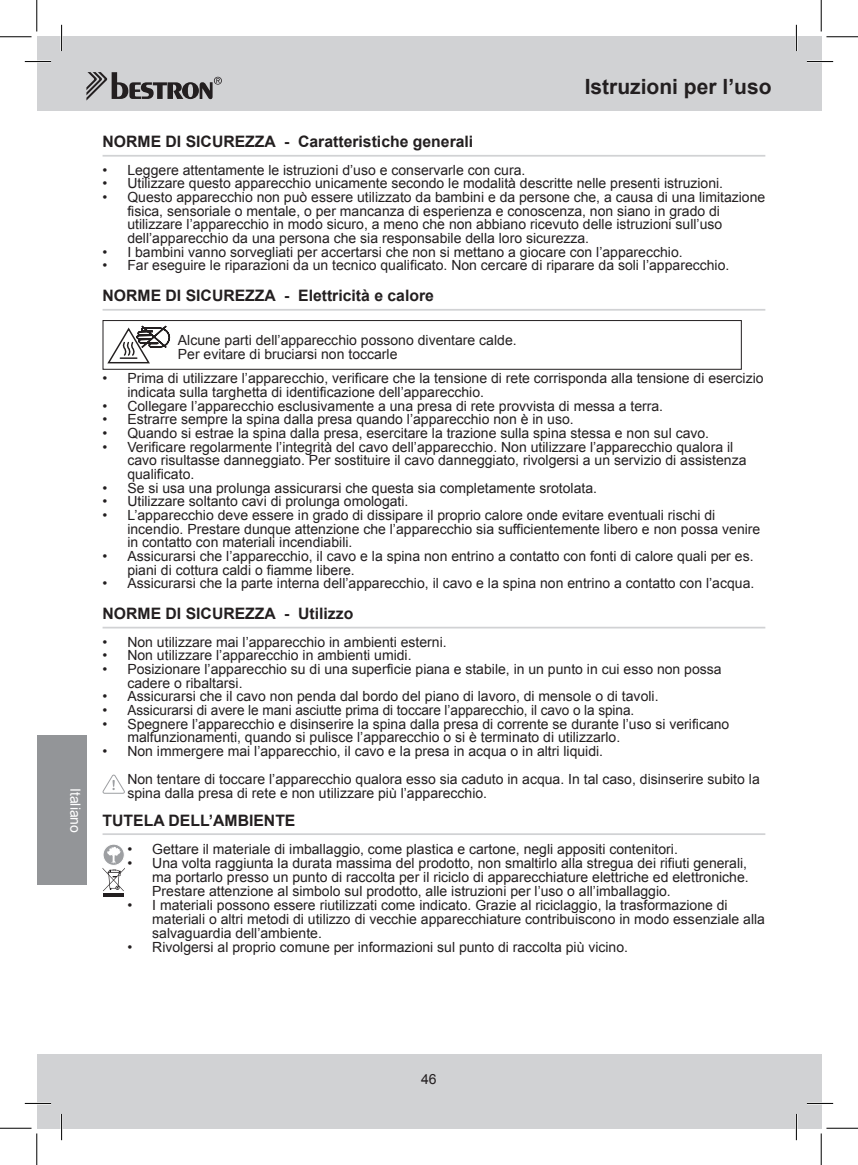
<style>
.page{position:relative;width:858px;height:1165px;background:#fff}
.page>*{position:absolute;margin:0;border:0;box-sizing:border-box;transform-origin:0 0}
.t1{font:700 21px "Arial";color:#231f20}
.t2{font:700 15.75px "Arial";color:#231f20}
.t3{font:14px/13.7px "Arial";color:#231f20}
.t4{font:14px "Arial";color:#fff}
</style>
<div class="page">
<div style="left:37px;top:37px;width:784px;height:74px;background:#d1d2d4"></div>
<div style="left:37px;top:1054px;width:784px;height:74px;background:#d1d2d4"></div>
<svg style="left:86px;top:72px;width:136px;height:29px"></svg>
<div style="left:37px;top:735px;width:49px;height:150px;background:#939598"></div>
<hr style="left:102px;top:155px;width:663px;height:2px;background:#d1d2d4">
<hr style="left:102px;top:309px;width:663px;height:2px;background:#d1d2d4">
<hr style="left:102px;top:627px;width:663px;height:1px;background:#d1d2d4">
<hr style="left:102px;top:833px;width:663px;height:2px;background:#d1d2d4">
<svg style="left:107px;top:326px;width:63px;height:37px"></svg>
<div style="left:102px;top:320px;width:639px;height:50px;border:1px solid #231f20"></div>
<svg style="left:102px;top:775px;width:23px;height:19px"></svg>
<svg style="left:103px;top:844px;width:21px;height:21px"></svg>
<div style="left:103px;top:844px;width:21px;height:21px;border:1px solid #fff;border-radius:50%"></div>
<hr style="left:103px;top:893px;width:20px;height:4px;background:#231f20">
<svg style="left:102px;top:847px;width:23px;height:44px"></svg>
<hr style="left:25px;top:60px;width:26px;height:3px;background:#fff">
<hr style="left:806px;top:60px;width:26px;height:3px;background:#fff">
<hr style="left:25px;top:1102px;width:26px;height:2px;background:#fff">
<hr style="left:806px;top:1102px;width:26px;height:2px;background:#fff">
<hr style="left:60px;top:25px;width:3px;height:26px;background:#fff">
<hr style="left:60px;top:1114px;width:3px;height:26px;background:#fff">
<hr style="left:795px;top:25px;width:2px;height:26px;background:#fff">
<hr style="left:795px;top:1114px;width:2px;height:26px;background:#fff">
<svg style="left:25px;top:61px;width:26px;height:1px"></svg>
<svg style="left:806px;top:61px;width:26px;height:1px"></svg>
<svg style="left:25px;top:1103px;width:26px;height:1px"></svg>
<svg style="left:806px;top:1103px;width:26px;height:1px"></svg>
<svg style="left:61px;top:25px;width:1px;height:26px"></svg>
<svg style="left:61px;top:1114px;width:1px;height:26px"></svg>
<svg style="left:795px;top:25px;width:1px;height:26px"></svg>
<svg style="left:795px;top:1114px;width:1px;height:26px"></svg>
<hr style="left:0;top:36px;width:32px;height:1px;background:#000">
<hr style="left:826px;top:36px;width:31px;height:1px;background:#000">
<hr style="left:0;top:1128px;width:32px;height:1px;background:#000">
<hr style="left:826px;top:1128px;width:31px;height:1px;background:#000">
<hr style="left:36px;top:0;width:1px;height:32px;background:#000">
<hr style="left:36px;top:1133px;width:1px;height:32px;background:#000">
<hr style="left:820px;top:0;width:1px;height:32px;background:#000">
<hr style="left:820px;top:1133px;width:1px;height:32px;background:#000">
<p class="t4" style="left:85px;top:788px;width:47px;rotate:90deg">Italiano</p>
<h1 class="t1" style="left:584px;top:73px;width:188px">ISTRUZIONI PER L’USO</h1>
<p class="t2" style="left:102px;top:131px;width:154px">NORME DI SICUREZZA</p>
<p class="t2" style="left:284px;top:131px;width:191px">- CARATTERISTICHE GENERALI</p>
<p class="t3" style="left:102px;top:163px;width:424px">• Leggere attentamente le istruzioni d’uso e conservarle con cura.</p>
<p class="t3" style="left:102px;top:177px;width:622px">• Utilizzare questo apparecchio unicamente secondo le modalità descritte nelle presenti istruzioni.</p>
<p class="t3" style="left:127px;top:190px;width:639px;text-indent:-25px">• Questo apparecchio non può essere utilizzato da bambini e da persone che, a causa di una limitazione fisica, sensoriale o mentale, o per mancanza di esperienza e conoscenza, non siano in grado di utilizzare l’apparecchio in modo sicuro, a meno che non abbiano ricevuto delle istruzioni sull’uso dell’apparecchio da una persona che sia responsabile della loro sicurezza.</p>
<p class="t3" style="left:102px;top:245px;width:581px">• I bambini vanno sorvegliati per accertarsi che non si mettano a giocare con l’apparecchio.</p>
<p class="t3" style="left:102px;top:259px;width:628px">• Far eseguire le riparazioni da un tecnico qualificato. Non cercare di riparare da soli l’apparecchio.</p>
<p class="t2" style="left:102px;top:285px;width:154px">NORME DI SICUREZZA</p>
<p class="t2" style="left:284px;top:285px;width:151px">- ELETTRICITÀ E CALORE</p>
<p class="t3" style="left:178px;top:333px;width:340px">Alcune parti dell’apparecchio possono diventare calde.<br>Per evitare di bruciarsi non toccarle</p>
<p class="t3" style="left:127px;top:372px;width:637px;text-indent:-25px">• Prima di utilizzare l’apparecchio, verificare che la tensione di rete corrisponda alla tensione di esercizio indicata sulla targhetta di identificazione dell’apparecchio.</p>
<p class="t3" style="left:102px;top:399px;width:562px">• Collegare l’apparecchio esclusivamente a una presa di rete provvista di messa a terra.</p>
<p class="t3" style="left:102px;top:413px;width:472px">• Estrarre sempre la spina dalla presa quando l’apparecchio non è in uso.</p>
<p class="t3" style="left:102px;top:426px;width:608px">• Quando si estrae la spina dalla presa, esercitare la trazione sulla spina stessa e non sul cavo.</p>
<p class="t3" style="left:127px;top:440px;width:620px;text-indent:-25px">• Verificare regolarmente l’integrità del cavo dell’apparecchio. Non utilizzare l’apparecchio qualora il cavo risultasse danneggiato. Per sostituire il cavo danneggiato, rivolgersi a un servizio di assistenza qualificato.</p>
<p class="t3" style="left:102px;top:481px;width:496px">• Se si usa una prolunga assicurarsi che questa sia completamente srotolata.</p>
<p class="t3" style="left:102px;top:495px;width:307px">• Utilizzare soltanto cavi di prolunga omologati.</p>
<p class="t3" style="left:127px;top:508px;width:634px;text-indent:-25px">• L’apparecchio deve essere in grado di dissipare il proprio calore onde evitare eventuali rischi di incendio. Prestare dunque attenzione che l’apparecchio sia sufficientemente libero e non possa venire in contatto con materiali incendiabili.</p>
<p class="t3" style="left:127px;top:549px;width:627px;text-indent:-25px">• Assicurarsi che l’apparecchio, il cavo e la spina non entrino a contatto con fonti di calore quali per es. piani di cottura caldi o fiamme libere.</p>
<p class="t3" style="left:102px;top:576px;width:653px">• Assicurarsi che la parte interna dell’apparecchio, il cavo e la spina non entrino a contatto con l’acqua.</p>
<p class="t2" style="left:102px;top:603px;width:154px">NORME DI SICUREZZA</p>
<p class="t2" style="left:284px;top:603px;width:71px">- UTILIZZO</p>
<p class="t3" style="left:102px;top:635px;width:345px">• Non utilizzare mai l’apparecchio in ambienti esterni.</p>
<p class="t3" style="left:102px;top:649px;width:310px">• Non utilizzare l’apparecchio in ambienti umidi.</p>
<p class="t3" style="left:127px;top:662px;width:595px;text-indent:-25px">• Posizionare l’apparecchio su di una superficie piana e stabile, in un punto in cui esso non possa cadere o ribaltarsi.</p>
<p class="t3" style="left:102px;top:690px;width:557px">• Assicurarsi che il cavo non penda dal bordo del piano di lavoro, di mensole o di tavoli.</p>
<p class="t3" style="left:102px;top:703px;width:533px">• Assicurarsi di avere le mani asciutte prima di toccare l’apparecchio, il cavo o la spina.</p>
<p class="t3" style="left:127px;top:717px;width:603px;text-indent:-25px">• Spegnere l’apparecchio e disinserire la spina dalla presa di corrente se durante l’uso si verificano malfunzionamenti, quando si pulisce l’apparecchio o si è terminato di utilizzarlo.</p>
<p class="t3" style="left:127px;top:737px;width:633px;line-height:28px;text-indent:-25px">• Non immergere mai l’apparecchio, il cavo e la presa in acqua o in altri liquidi.<br>Non tentare di toccare l’apparecchio qualora esso sia caduto in acqua. In tal caso, disinserire subito la</p>
<p class="t3" style="left:127px;top:786px;width:361px">spina dalla presa di rete e non utilizzare più l’apparecchio.</p>
<p class="t2" style="left:102px;top:810px;width:194px">TUTELA DELL’AM BIENTE</p>
<p class="t3" style="left:127px;top:842px;width:552px">• Gettare il materiale di imballaggio, come plastica e cartone, negli appositi contenitori.</p>
<p class="t3" style="left:152px;top:856px;width:598px;text-align:justify;text-indent:-25px">• Una volta raggiunta la durata massima del prodotto, non smaltirlo alla stregua dei rifiuti generali, ma portarlo presso un punto di raccolta per il riciclo di apparecchiature elettriche ed elettroniche.<br>Prestare attenzione al simbolo sul prodotto, alle istruzioni per l’uso o all’imballaggio.</p>
<p class="t3" style="left:152px;top:898px;width:614px;text-indent:-25px">• I materiali possono essere riutilizzati come indicato. Grazie al riciclaggio, la trasformazione di materiali o altri metodi di utilizzo di vecchie apparecchiature contribuiscono in modo essenziale alla salvaguardia dell’ambiente.</p>
<p class="t3" style="left:127px;top:940px;width:502px">• Rivolgersi al proprio comune per informazioni sul punto di raccolta più vicino.</p>
<p class="t3" style="left:421px;top:1072px;width:17px">46</p>
</div>
